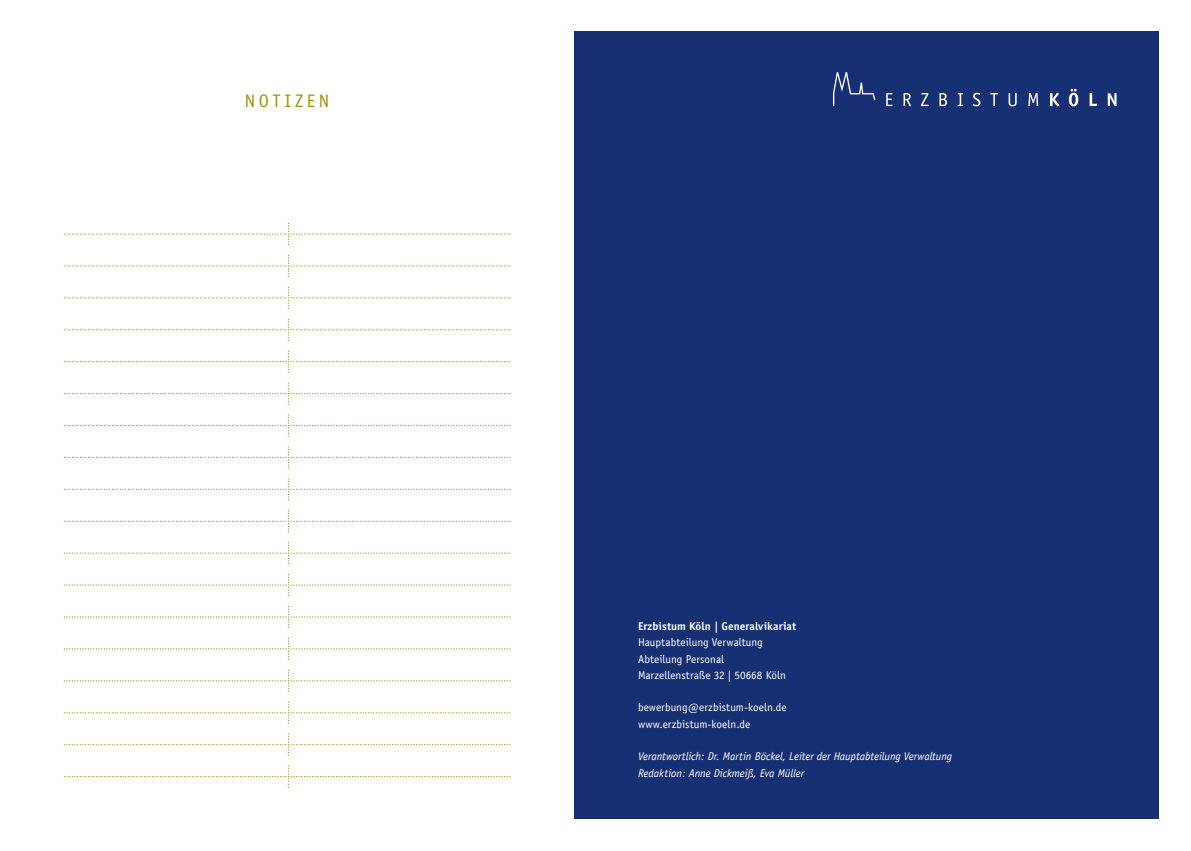
<style>
.page{position:relative;width:1191px;height:851px;background:#fff}
.page>*{position:absolute;margin:0;border:0;box-sizing:border-box;transform-origin:0 0}
.t1{font:18.25px "Officina Sans";letter-spacing:.195em;color:#a99000}
.t2{font:11.25px/16.2px "Officina Sans";letter-spacing:.005em;color:#fff}
.t3{font:italic 11.25px/16.2px "Officina Sans";letter-spacing:-.005em;color:#fff}
.t4{font:700 11.25px "Officina Sans";color:#fff}
</style>
<div class="page">
<div style="left:574px;top:32px;width:585px;height:787px;background:#163073"></div>
<svg style="left:1050px;top:93px;width:9px;height:13px"></svg>
<svg style="left:1069px;top:89px;width:9px;height:17px"></svg>
<svg style="left:1089px;top:93px;width:8px;height:13px"></svg>
<svg style="left:1107px;top:93px;width:9px;height:13px"></svg>
<svg style="left:886px;top:93px;width:6px;height:13px"></svg>
<svg style="left:903px;top:93px;width:8px;height:13px"></svg>
<svg style="left:921px;top:93px;width:7px;height:13px"></svg>
<svg style="left:939px;top:93px;width:8px;height:13px"></svg>
<svg style="left:957px;top:93px;width:6px;height:13px"></svg>
<svg style="left:972px;top:93px;width:8px;height:13px"></svg>
<svg style="left:990px;top:93px;width:8px;height:13px"></svg>
<svg style="left:1008px;top:93px;width:8px;height:13px"></svg>
<svg style="left:1028px;top:93px;width:10px;height:13px"></svg>
<svg style="left:833px;top:72px;width:42px;height:34px"></svg>
<svg style="left:64px;top:223px;width:446px;height:22px"></svg>
<svg style="left:64px;top:255px;width:446px;height:22px"></svg>
<svg style="left:64px;top:287px;width:446px;height:22px"></svg>
<svg style="left:64px;top:318px;width:446px;height:23px"></svg>
<svg style="left:64px;top:350px;width:446px;height:22px"></svg>
<svg style="left:64px;top:382px;width:446px;height:22px"></svg>
<svg style="left:64px;top:414px;width:446px;height:22px"></svg>
<svg style="left:64px;top:446px;width:446px;height:22px"></svg>
<svg style="left:64px;top:478px;width:446px;height:22px"></svg>
<svg style="left:64px;top:510px;width:446px;height:22px"></svg>
<svg style="left:64px;top:542px;width:446px;height:22px"></svg>
<svg style="left:64px;top:574px;width:446px;height:22px"></svg>
<svg style="left:64px;top:606px;width:446px;height:22px"></svg>
<svg style="left:64px;top:637px;width:446px;height:22px"></svg>
<svg style="left:64px;top:669px;width:446px;height:22px"></svg>
<svg style="left:64px;top:701px;width:446px;height:22px"></svg>
<svg style="left:64px;top:733px;width:446px;height:22px"></svg>
<svg style="left:64px;top:765px;width:446px;height:22px"></svg>
<h1 class="t1" style="left:245px;top:90px;width:86px">NOTIZEN</h1>
<p class="t4" style="left:638px;top:619px;width:160px">Erzbistum Köln | Generalvikariat</p>
<p class="t2" style="left:638px;top:634px;width:149px">Hauptabteilung Verwaltung<br>Abteilung Personal<br>Marzellenstraße 32 | 50668 Köln</p>
<p class="t2" style="left:638px;top:699px;width:150px">bewerbung@erzbistum-koeln.de www.erzbistum-koeln.de</p>
<p class="t3" style="left:638px;top:748px;width:316px">Verantwortlich: Dr. Martin Böckel, Leiter der Hauptabteilung Verwaltung<br>Redaktion: Anne Dickmeiß, Eva Müller</p>
</div>
